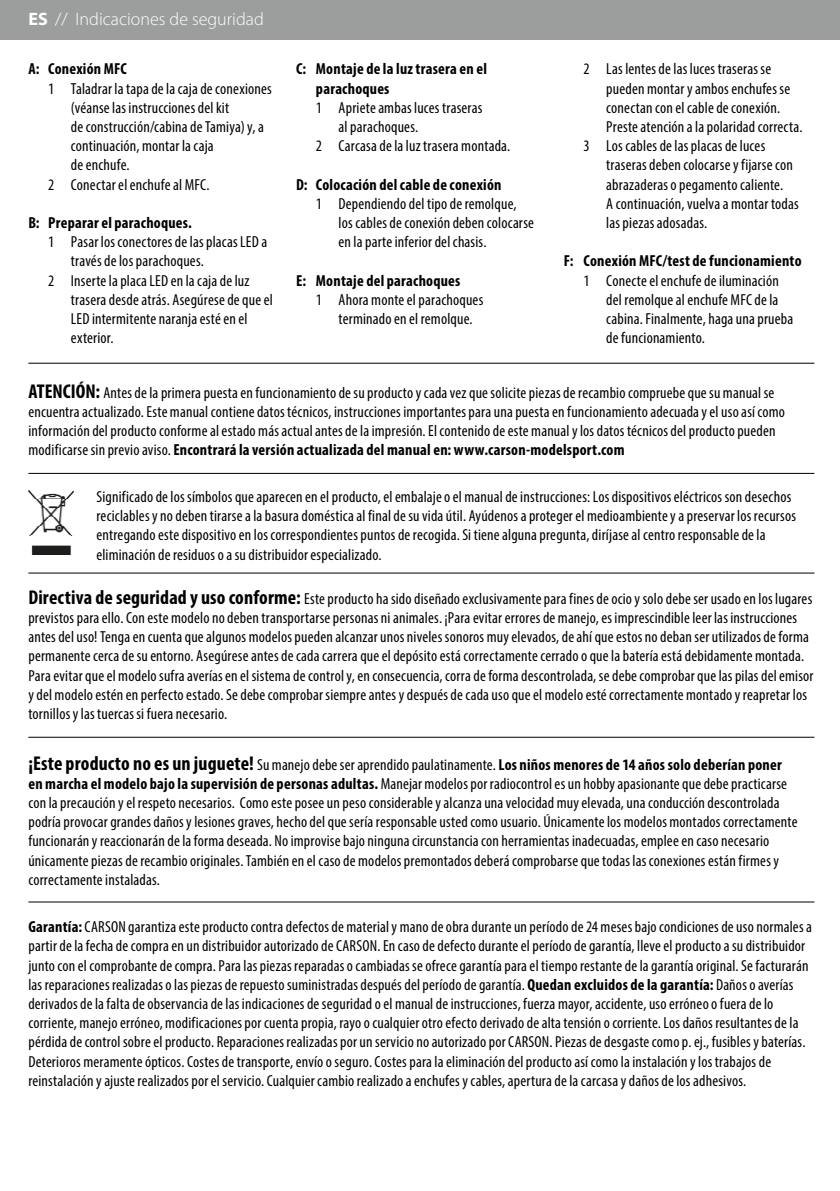
<style>
.page{position:relative;width:840px;height:1191px;background:#fff}
.page>*{position:absolute;margin:0;border:0;box-sizing:border-box;transform-origin:0 0}
.t1{font:300 18px "Myriad Pro";color:#fff}
.t2{font:condensed 16px/19.2px "Myriad Pro";letter-spacing:.01em;color:#000}
.t3{font:700 condensed 16px/19.2px "Myriad Pro";letter-spacing:.015em;color:#000}
.s1{font-weight:700}
.s2{font-weight:700;font-size:20px}
</style>
<div class="page">
<div style="left:0;top:0;width:839px;height:40px;background:#9c9d9d"></div>
<hr style="left:28px;top:473px;width:786px;height:1px;background:#000">
<hr style="left:28px;top:363px;width:786px;height:1px;background:#000">
<hr style="left:28px;top:573px;width:786px;height:1px;background:#000">
<hr style="left:28px;top:737px;width:786px;height:1px;background:#000">
<hr style="left:28px;top:901px;width:786px;height:1px;background:#000">
<img style="left:28px;top:491px;width:45px;height:63px">
<p class="t1" style="left:28px;top:8px;width:237px"><span class="s1">ES</span> // Indicaciones de seguridad</p>
<p class="t3" style="left:28px;top:59px;width:100px">A: Conexión MFC</p>
<p class="t2" style="left:48px;top:78px;width:225px">1 Taladrar la tapa de la caja de conexiones</p>
<p class="t2" style="left:71px;top:98px;width:160px">(véanse las instrucciones del kit</p>
<p class="t2" style="left:71px;top:117px;width:194px">de construcción/cabina de Tamiya) y, a</p>
<p class="t2" style="left:71px;top:136px;width:144px">continuación, montar la caja</p>
<p class="t2" style="left:71px;top:155px;width:60px">de enchufe.</p>
<p class="t2" style="left:48px;top:174px;width:163px">2 Conectar el enchufe al MFC.</p>
<p class="t3" style="left:28px;top:213px;width:165px">B: Preparar el parachoques.</p>
<p class="t2" style="left:48px;top:232px;width:220px">1 Pasar los conectores de las placas LED a</p>
<p class="t2" style="left:71px;top:251px;width:134px">través de los parachoques.</p>
<p class="t2" style="left:48px;top:270px;width:203px">2 Inserte la placa LED en la caja de luz</p>
<p class="t2" style="left:71px;top:290px;width:203px">trasera desde atrás. Asegúrese de que el</p>
<p class="t2" style="left:71px;top:309px;width:178px">LED intermitente naranja esté en el</p>
<p class="t2" style="left:71px;top:328px;width:44px">exterior.</p>
<p class="t3" style="left:316px;top:59px;width:172px;text-indent:-20px">C: Montaje de la luz trasera en el parachoques</p>
<p class="t2" style="left:316px;top:98px;width:168px">1 Apriete ambas luces traseras</p>
<p class="t2" style="left:338px;top:117px;width:81px">al parachoques.</p>
<p class="t2" style="left:316px;top:136px;width:196px">2 Carcasa de la luz trasera montada.</p>
<p class="t3" style="left:296px;top:174px;width:207px">D: Colocación del cable de conexión</p>
<p class="t2" style="left:338px;top:194px;width:197px;text-indent:-23px">1 Dependiendo del tipo de remolque, los cables de conexión deben colocarse en la parte inferior del chasis.</p>
<p class="t3" style="left:296px;top:270px;width:166px">E: Montaje del parachoques</p>
<p class="t2" style="left:338px;top:290px;width:146px;text-indent:-23px">1 Ahora monte el parachoques terminado en el remolque.</p>
<p class="t2" style="left:583px;top:59px;width:189px">2 Las lentes de las luces traseras se</p>
<p class="t2" style="left:606px;top:78px;width:185px">pueden montar y ambos enchufes se</p>
<p class="t2" style="left:606px;top:98px;width:175px">conectan con el cable de conexión.</p>
<p class="t2" style="left:606px;top:117px;width:197px">Preste atención a la polaridad correcta.</p>
<p class="t2" style="left:583px;top:136px;width:183px">3 Los cables de las placas de luces</p>
<p class="t2" style="left:606px;top:155px;width:188px">traseras deben colocarse y fijarse con</p>
<p class="t2" style="left:606px;top:174px;width:178px">abrazaderas o pegamento caliente.</p>
<p class="t2" style="left:606px;top:194px;width:194px">A continuación, vuelva a montar todas</p>
<p class="t2" style="left:606px;top:213px;width:102px">las piezas adosadas.</p>
<p class="t3" style="left:563px;top:251px;width:239px">F: Conexión MFC/test de funcionamiento</p>
<p class="t2" style="left:606px;top:270px;width:188px;text-indent:-23px">1 Conecte el enchufe de iluminación del remolque al enchufe MFC de la cabina. Finalmente, haga una prueba de funcionamiento.</p>
<p class="t2" style="left:28px;top:382px;width:757px"><span class="s2">ATENCIÓN:</span> Antes de la primera puesta en funcionamiento de su producto y cada vez que solicite piezas de recambio compruebe que su manual se encuentra actualizado. Este manual contiene datos técnicos, instrucciones importantes para una puesta en funcionamiento adecuada y el uso así como información del producto conforme al estado más actual antes de la impresión. El contenido de este manual y los datos técnicos del producto pueden modificarse sin previo aviso. <span class="s1">Encontrará la versión actualizada del manual en: www.carson-modelsport.com</span></p>
<p class="t2" style="left:96px;top:487px;width:700px">Significado de los símbolos que aparecen en el producto, el embalaje o el manual de instrucciones: Los dispositivos eléctricos son desechos reciclables y no deben tirarse a la basura doméstica al final de su vida útil. Ayúdenos a proteger el medioambiente y a preservar los recursos entregando este dispositivo en los correspondientes puntos de recogida. Si tiene alguna pregunta, diríjase al centro responsable de la eliminación de residuos o a su distribuidor especializado.</p>
<p class="t2" style="left:28px;top:588px;width:786px"><span class="s2">Directiva de seguridad y uso conforme:</span> Este producto ha sido diseñado exclusivamente para fines de ocio y solo debe ser usado en los lugares previstos para ello. Con este modelo no deben transportarse personas ni animales. ¡Para evitar errores de manejo, es imprescindible leer las instrucciones antes del uso! Tenga en cuenta que algunos modelos pueden alcanzar unos niveles sonoros muy elevados, de ahí que estos no deban ser utilizados de forma permanente cerca de su entorno. Asegúrese antes de cada carrera que el depósito está correctamente cerrado o que la batería está debidamente montada.<br>Para evitar que el modelo sufra averías en el sistema de control y, en consecuencia, corra de forma descontrolada, se debe comprobar que las pilas del emisor y del modelo estén en perfecto estado. Se debe comprobar siempre antes y después de cada uso que el modelo esté correctamente montado y reapretar los tornillos y las tuercas si fuera necesario.</p>
<p class="t2" style="left:28px;top:754px;width:770px"><span class="s2">¡Este producto no es un juguete!</span> Su manejo debe ser aprendido paulatinamente. <span class="s1">Los niños menores de 14 años solo deberían poner en marcha el modelo bajo la supervisión de personas adultas.</span> Manejar modelos por radiocontrol es un hobby apasionante que debe practicarse con la precaución y el respeto necesarios. Como este posee un peso considerable y alcanza una velocidad muy elevada, una conducción descontrolada podría provocar grandes daños y lesiones graves, hecho del que sería responsable usted como usuario. Únicamente los modelos montados correctamente funcionarán y reaccionarán de la forma deseada. No improvise bajo ninguna circunstancia con herramientas inadecuadas, emplee en caso necesario únicamente piezas de recambio originales. También en el caso de modelos premontados deberá comprobarse que todas las conexiones están firmes y correctamente instaladas.</p>
<p class="t2" style="left:28px;top:917px;width:784px"><span class="s1">Garantía:</span> CARSON garantiza este producto contra defectos de material y mano de obra durante un período de 24 meses bajo condiciones de uso normales a partir de la fecha de compra en un distribuidor autorizado de CARSON. En caso de defecto durante el período de garantía, lleve el producto a su distribuidor junto con el comprobante de compra. Para las piezas reparadas o cambiadas se ofrece garantía para el tiempo restante de la garantía original. Se facturarán las reparaciones realizadas o las piezas de repuesto suministradas después del período de garantía. <span class="s1">Quedan excluidos de la garantía:</span> Daños o averías derivados de la falta de observancia de las indicaciones de seguridad o el manual de instrucciones, fuerza mayor, accidente, uso erróneo o fuera de lo corriente, manejo erróneo, modificaciones por cuenta propia, rayo o cualquier otro efecto derivado de alta tensión o corriente. Los daños resultantes de la pérdida de control sobre el producto. Reparaciones realizadas por un servicio no autorizado por CARSON. Piezas de desgaste como p. ej., fusibles y baterías.<br>Deterioros meramente ópticos. Costes de transporte, envío o seguro. Costes para la eliminación del producto así como la instalación y los trabajos de reinstalación y ajuste realizados por el servicio. Cualquier cambio realizado a enchufes y cables, apertura de la carcasa y daños de los adhesivos.</p>
</div>
